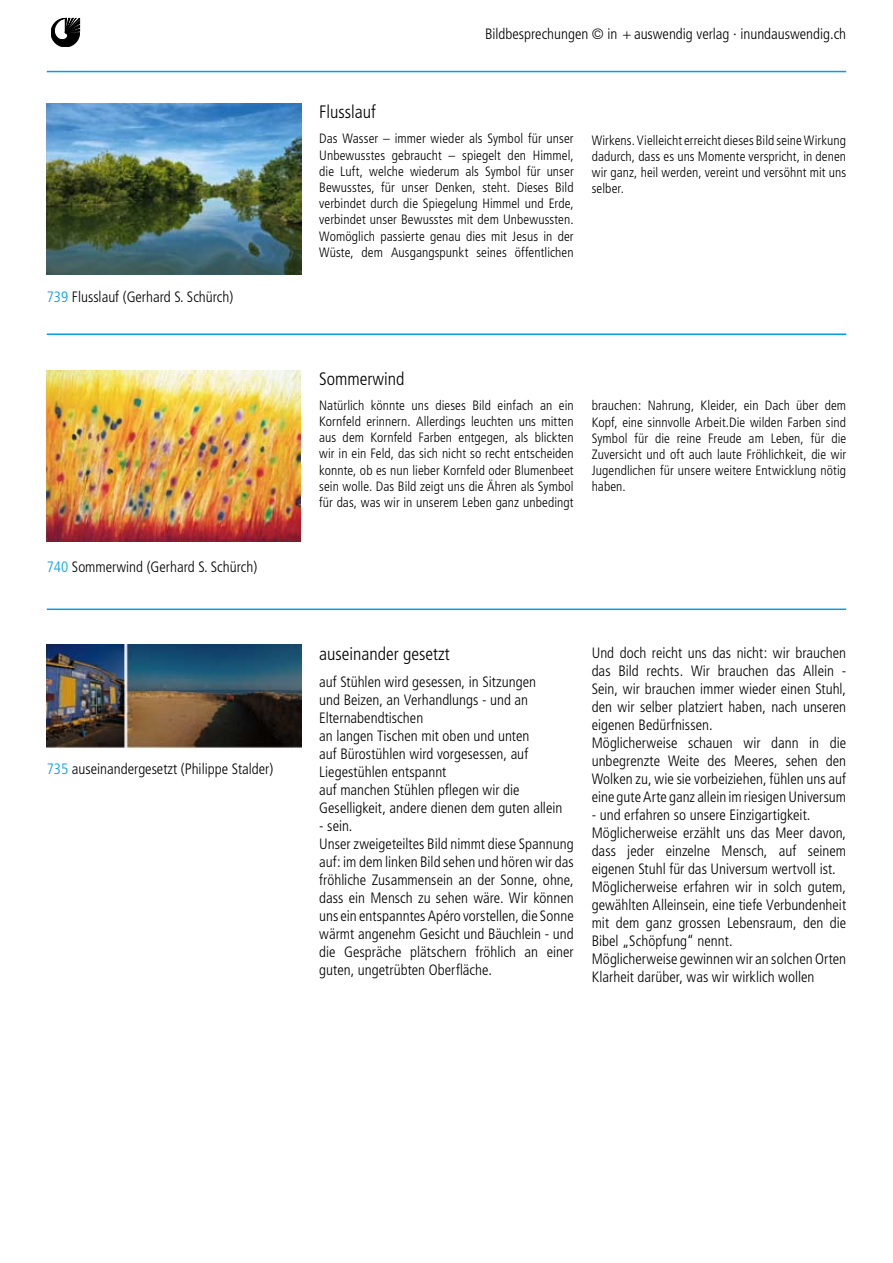
<style>
.page{position:relative;width:893px;height:1263px;background:#fff}
.page>*{position:absolute;margin:0;border:0;box-sizing:border-box;transform-origin:0 0}
.t1{font:300 condensed 18px "Frutiger";color:#000}
.t2{font:300 condensed 15px/18px "Frutiger";color:#000}
.t3{font:300 condensed 13.5px/16.2px "Frutiger";letter-spacing:.005em;color:#000;text-align:justify}
.s1{color:#009edf}
</style>
<div class="page">
<svg style="left:51px;top:18px;width:29px;height:29px"></svg>
<img style="left:47px;top:104px;width:254px;height:170px">
<img style="left:47px;top:371px;width:254px;height:170px">
<hr style="left:47px;top:333px;width:799px;height:2px;background:#009ee3">
<hr style="left:47px;top:608px;width:799px;height:2px;background:#009ee3">
<hr style="left:47px;top:71px;width:799px;height:1px;background:#009ee3">
<img style="left:47px;top:645px;width:254px;height:104px">
<p class="t2" style="left:47px;top:288px;width:188px"><span class="s1">739</span> Flusslauf (Gerhard S. Schürch)</p>
<p class="t2" style="left:47px;top:558px;width:212px"><span class="s1">740</span> Sommerwind (Gerhard S. Schürch)</p>
<p class="t2" style="left:47px;top:760px;width:228px"><span class="s1">735</span> auseinandergesetzt (Philippe Stalder)</p>
<p class="t2" style="left:485px;top:25px;width:363px">Bildbesprechungen © in + auswendig verlag · inundauswendig.ch</p>
<p class="t1" style="left:319px;top:102px;width:58px">Flusslauf</p>
<p class="t3" style="left:319px;top:131px;width:256px">Das Wasser – immer wieder als Symbol für unser Unbewusstes gebraucht – spiegelt den Himmel, die Luft, welche wiederum als Symbol für unser Bewusstes, für unser Denken, steht. Dieses Bild verbindet durch die Spiegelung Himmel und Erde, verbindet unser Bewusstes mit dem Unbewussten.<br>Womöglich passierte genau dies mit Jesus in der Wüste, dem Ausgangspunkt seines öffentlichen</p>
<p class="t3" style="left:592px;top:132px;width:256px">Wirkens. Vielleicht erreicht dieses Bild seine Wirkung dadurch, dass es uns Momente verspricht, in denen wir ganz, heil werden, vereint und versöhnt mit uns selber.</p>
<p class="t1" style="left:319px;top:368px;width:87px">Sommerwind</p>
<p class="t3" style="left:319px;top:397px;width:256px">Natürlich könnte uns dieses Bild einfach an ein Kornfeld erinnern. Allerdings leuchten uns mitten aus dem Kornfeld Farben entgegen, als blickten wir in ein Feld, das sich nicht so recht entscheiden konnte, ob es nun lieber Kornfeld oder Blumenbeet sein wolle. Das Bild zeigt uns die Ähren als Symbol für das, was wir in unserem Leben ganz unbedingt</p>
<p class="t3" style="left:592px;top:398px;width:256px">brauchen: Nahrung, Kleider, ein Dach über dem Kopf, eine sinnvolle Arbeit.Die wilden Farben sind Symbol für die reine Freude am Leben, für die Zuversicht und oft auch laute Fröhlichkeit, die wir Jugendlichen für unsere weitere Entwicklung nötig haben.</p>
<p class="t1" style="left:319px;top:644px;width:132px">auseinander gesetzt</p>
<p class="t2" style="left:319px;top:673px;width:245px">auf Stühlen wird gesessen, in Sitzungen<br>und Beizen, an Verhandlungs - und an Elternabendtischen<br>an langen Tischen mit oben und unten<br>auf Bürostühlen wird vorgesessen, auf Liegestühlen entspannt<br>auf manchen Stühlen pflegen wir die Geselligkeit, andere dienen dem guten allein</p>
<p class="t2" style="left:319px;top:817px;width:256px">- sein.<br>Unser zweigeteiltes Bild nimmt diese Spannung auf: im dem linken Bild sehen und hören wir das fröhliche Zusammensein an der Sonne, ohne, dass ein Mensch zu sehen wäre. Wir können uns ein entspanntes Apéro vorstellen, die Sonne wärmt angenehm Gesicht und Bäuchlein - und die Gespräche plätschern fröhlich an einer guten, ungetrübten Oberfläche.</p>
<p class="t2" style="left:592px;top:644px;width:256px">Und doch reicht uns das nicht: wir brauchen das Bild rechts. Wir brauchen das Allein - Sein, wir brauchen immer wieder einen Stuhl, den wir selber platziert haben, nach unseren eigenen Bedürfnissen.<br>Möglicherweise schauen wir dann in die unbegrenzte Weite des Meeres, sehen den Wolken zu, wie sie vorbeiziehen, fühlen uns auf eine gute Arte ganz allein im riesigen Universum</p>
<p class="t2" style="left:592px;top:806px;width:256px">- und erfahren so unsere Einzigartigkeit.<br>Möglicherweise erzählt uns das Meer davon, dass jeder einzelne Mensch, auf seinem eigenen Stuhl für das Universum wertvoll ist.<br>Möglicherweise erfahren wir in solch gutem, gewählten Alleinsein, eine tiefe Verbundenheit mit dem ganz grossen Lebensraum, den die Bibel „Schöpfung“ nennt.<br>Möglicherweise gewinnen wir an solchen Orten Klarheit darüber, was wir wirklich wollen</p>
</div>
